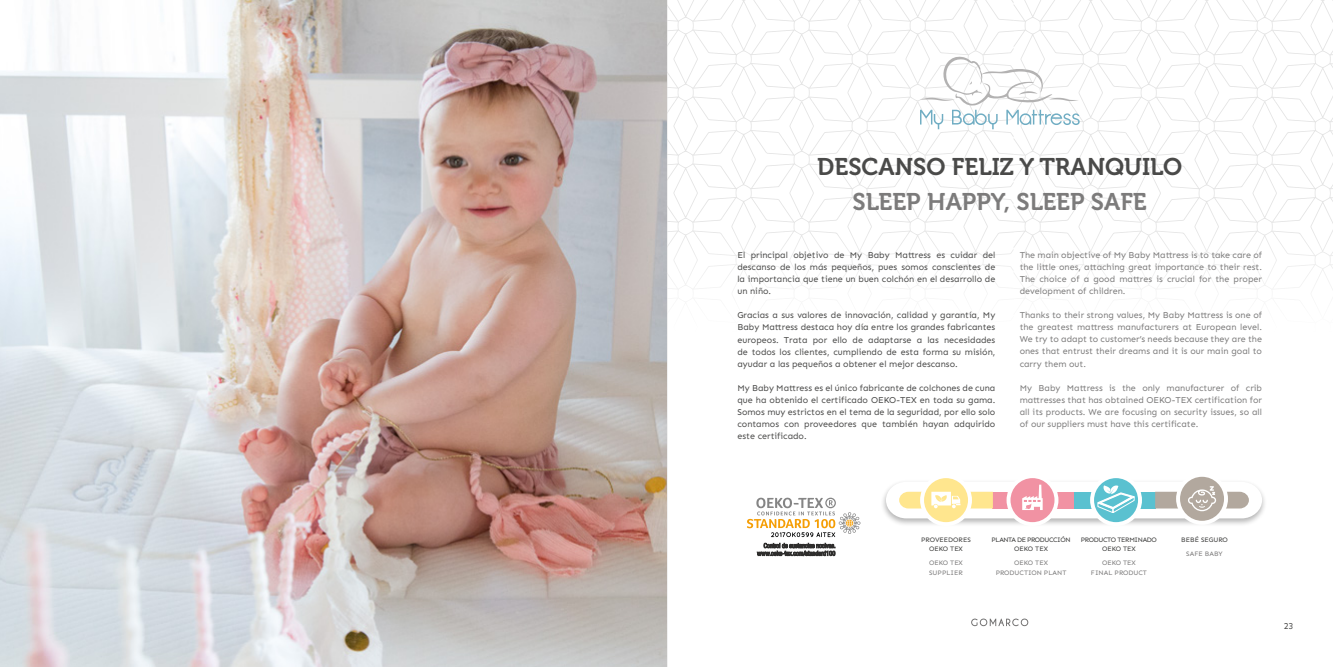
<style>
.page{position:relative;width:1333px;height:667px;background:#fff}
.page>*{position:absolute;margin:0;border:0;box-sizing:border-box;transform-origin:0 0}
.t1{font:24px "Museo 700";color:#4a4a49}
.t2{font:24px "Museo 700";color:#7c7b7b}
.t3{font:9px/12px "Sen";color:#4a4a49;text-align:justify}
.t4{font:9px/12px "Sen";color:#7c7b7b;text-align:justify}
.t5{font:6.8px/9.5px "Sen";color:#7c7b7b;text-align:center}
.t6{font:6.8px/9.5px "Sen";letter-spacing:-.05em;color:#3c3c3b;text-align:center}
.t7{font:6.8px/9.5px "Sen";color:#3c3c3b;text-align:center}
</style>
<div class="page">
<svg style="left:971px;top:618px;width:57px;height:7px"></svg>
<svg style="left:1013px;top:0;width:319px;height:290px"></svg>
<svg style="left:668px;top:0;width:345px;height:289px"></svg>
<svg style="left:668px;top:102px;width:114px;height:116px"></svg>
<img style="left:0;top:0;width:666px;height:666px">
<svg style="left:919px;top:56px;width:210px;height:162px"></svg>
<div style="left:880px;top:479px;width:387px;height:47px;background:#000;opacity:.3"></div>
<svg style="left:1006px;top:474px;width:52px;height:51px"></svg>
<div style="left:1010px;top:478px;width:44px;height:43px;background:#f192a3;border-radius:50%"></div>
<svg style="left:920px;top:474px;width:51px;height:51px"></svg>
<div style="left:924px;top:478px;width:44px;height:43px;background:#ffe68e;border-radius:50%"></div>
<svg style="left:1090px;top:474px;width:51px;height:51px"></svg>
<div style="left:1093px;top:478px;width:44px;height:43px;background:#5ac1d0;border-radius:50%"></div>
<div style="left:1175px;top:472px;width:52px;height:52px;background:#fff;border-radius:50%"></div>
<svg style="left:1179px;top:476px;width:44px;height:44px"></svg>
<svg style="left:886px;top:481px;width:375px;height:37px"></svg>
<svg style="left:757px;top:542px;width:78px;height:14px"></svg>
<svg style="left:747px;top:497px;width:113px;height:39px"></svg>
<h1 class="t1" style="left:817px;top:153px;width:366px">DESCANSO FELIZ Y TRANQUILO</h1>
<h1 class="t2" style="left:852px;top:189px;width:296px">SLEEP HAPPY, SLEEP SAFE</h1>
<p class="t3" style="left:737px;top:249px;width:259px">El principal objetivo de My Baby Mattress es cuidar del descanso de los más pequeños, pues somos conscientes de la importancia que tiene un buen colchón en el desarrollo de un niño.</p>
<p class="t3" style="left:737px;top:309px;width:259px">Gracias a sus valores de innovación, calidad y garantía, My Baby Mattress destaca hoy día entre los grandes fabricantes europeos. Trata por ello de adaptarse a las necesidades de todos los clientes, cumpliendo de esta forma su misión, ayudar a las pequeños a obtener el mejor descanso.</p>
<p class="t3" style="left:737px;top:381px;width:259px">My Baby Mattress es el único fabricante de colchones de cuna que ha obtenido el certificado OEKO-TEX en toda su gama.<br>Somos muy estrictos en el tema de la seguridad, por ello solo contamos con proveedores que también hayan adquirido este certificado.</p>
<p class="t4" style="left:1019px;top:249px;width:244px">The main objective of My Baby Mattress is to take care of the little ones, attaching great importance to their rest.<br>The choice of a good mattres is crucial for the proper development of children.</p>
<p class="t4" style="left:1019px;top:309px;width:244px">Thanks to their strong values, My Baby Mattress is one of the greatest mattress manufacturers at European level.<br>We try to adapt to customer’s needs because they are the ones that entrust their dreams and it is our main goal to carry them out.</p>
<p class="t4" style="left:1019px;top:381px;width:244px">My Baby Mattress is the only manufacturer of crib mattresses that has obtained OEKO-TEX certification for all its products. We are focusing on security issues, so all of our suppliers must have this certificate.</p>
<p class="t7" style="left:921px;top:534px;width:51px">PROVEEDORES<br>OEKO TEX</p>
<p class="t5" style="left:929px;top:558px;width:35px;text-align:left">OEKO TEX<br>SUPPLIER</p>
<p class="t6" style="left:991px;top:534px;width:80px">PLANTA DE PRODUCCIÓN<br>OEKO TEX</p>
<p class="t5" style="left:995px;top:558px;width:72px">OEKO TEX<br>PRODUCTION PLANT</p>
<p class="t6" style="left:1080px;top:534px;width:78px">PRODUCTO TERMINADO<br>OEKO TEX</p>
<p class="t5" style="left:1090px;top:558px;width:58px">OEKO TEX<br>FINAL PRODUCT</p>
<p class="t7" style="left:1181px;top:534px;width:48px">BEBÉ SEGURO</p>
<p class="t5" style="left:1186px;top:548px;width:38px">SAFE BABY</p>
<p class="t3" style="left:1283px;top:619px;width:11px">23</p>
</div>
